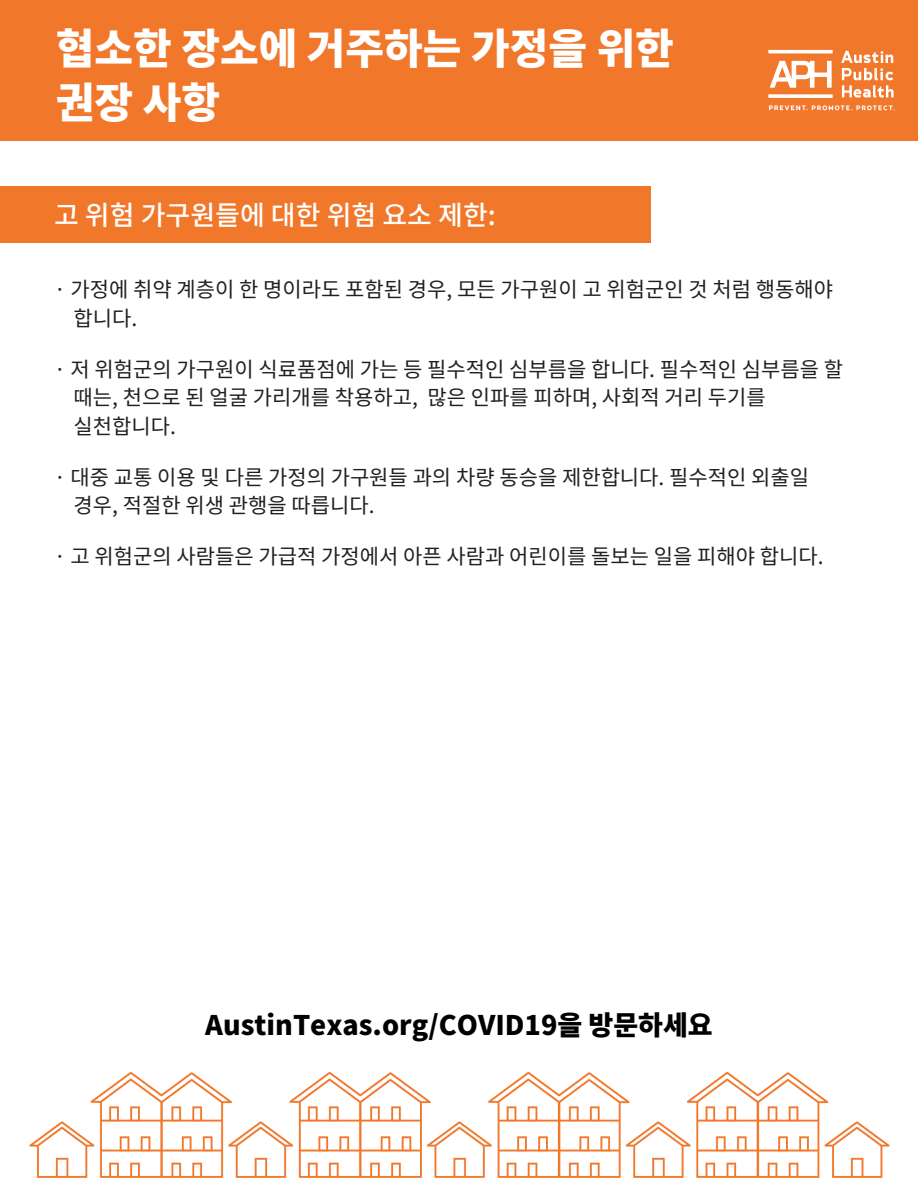
<style>
.page{position:relative;width:918px;height:1188px;background:#fff}
.page>*{position:absolute;margin:0;border:0;box-sizing:border-box;transform-origin:0 0}
.t1{font:900 42px/54px "Noto Sans CJ Kkr";color:#fff}
.t2{font:900 27px "Noto Sans CJ Kkr";color:#000}
.t3{font:500 27px "Noto Sans CJ Kkr";color:#fff}
.t4{font:21px/28.5px "Noto Sans CJ Kkr";color:#231f20}
</style>
<div class="page">
<div style="left:0;top:186px;width:650px;height:56px;background:#f1772b"></div>
<img style="left:29px;top:1071px;width:861px;height:107px">
<div style="left:0;top:0;width:918px;height:140px;background:#f1772b"></div>
<svg style="left:768px;top:50px;width:127px;height:60px"></svg>
<h1 class="t1" style="left:56px;top:23px;width:620px">협소한 장소에 거주하는 가정을 위한 권장 사항</h1>
<p class="t3" style="left:54px;top:200px;width:443px">고 위험 가구원들에 대한 위험 요소 제한:</p>
<p class="t4" style="left:74px;top:276px;width:761px;text-indent:-20px">· 가정에 취약 계층이 한 명이라도 포함된 경우, 모든 가구원이 고 위험군인 것 처럼 행동해야 합니다.</p>
<p class="t4" style="left:74px;top:355px;width:771px;text-indent:-20px">· 저 위험군의 가구원이 식료품점에 가는 등 필수적인 심부름을 합니다. 필수적인 심부름을 할 때는, 천으로 된 얼굴 가리개를 착용하고, 많은 인파를 피하며, 사회적 거리 두기를 실천합니다.</p>
<p class="t4" style="left:74px;top:463px;width:737px;text-indent:-20px">· 대중 교통 이용 및 다른 가정의 가구원들 과의 차량 동승을 제한합니다. 필수적인 외출일 경우, 적절한 위생 관행을 따릅니다.</p>
<p class="t4" style="left:54px;top:543px;width:771px">· 고 위험군의 사람들은 가급적 가정에서 아픈 사람과 어린이를 돌보는 일을 피해야 합니다.</p>
<p class="t2" style="left:205px;top:1010px;width:509px">AustinTexas.org/COVID19을 방문하세요</p>
</div>
